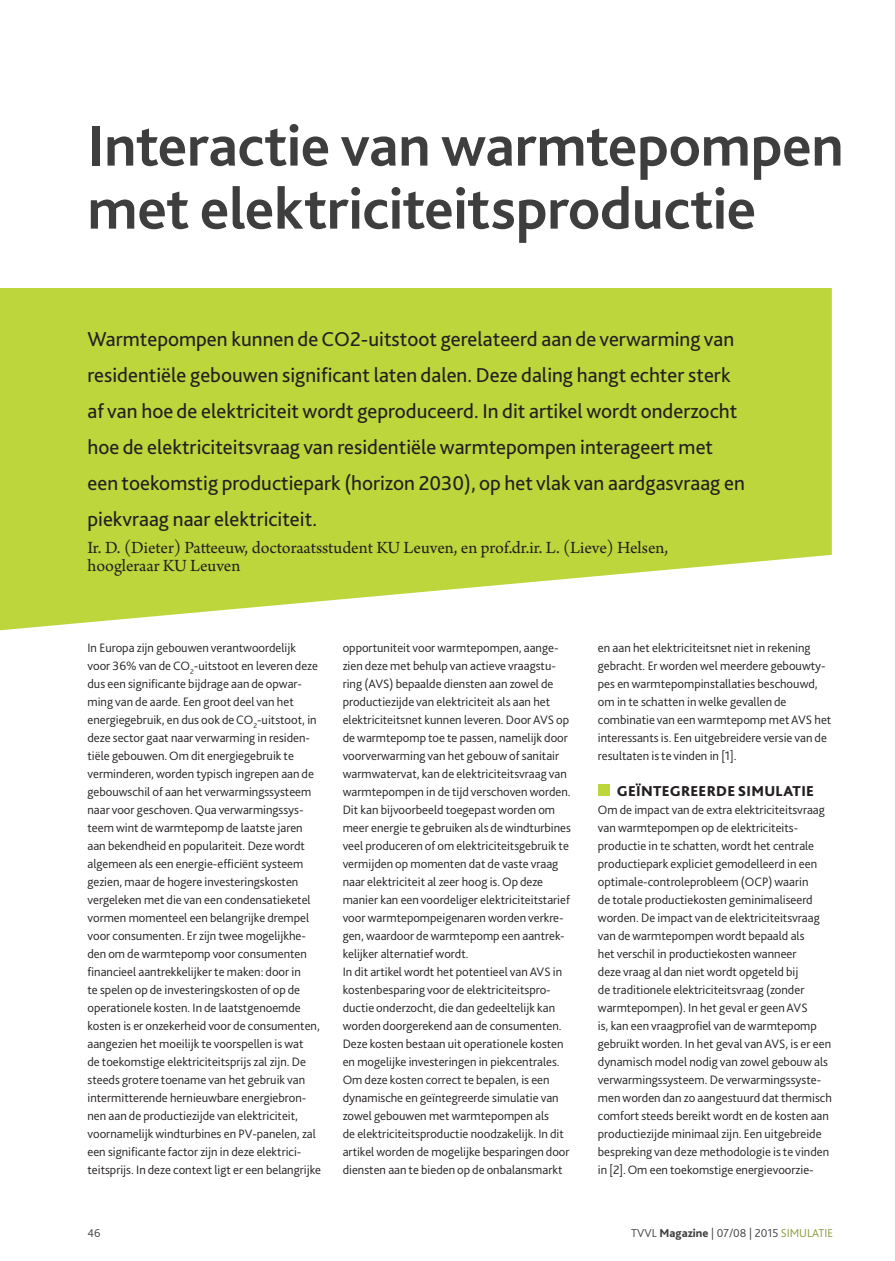
<style>
.page{position:relative;width:895px;height:1261px;background:#fff}
.page>*{position:absolute;margin:0;border:0;box-sizing:border-box;transform-origin:0 0}
.Kop{font:700 60px/63px "Bliss 2";letter-spacing:-.005em;color:#3e3e3f}
.Intro{font:21px/36px "Bliss 2";color:#231f20}
.Bijschrift_persoonsn{font:18px/18px "Arno Pro";letter-spacing:-.005em;color:#231f20}
.Bodykopje{font:800 15px "Bliss 2";letter-spacing:.02em;color:#231f20}
.Bodytekst{font:300 12.75px/18px "Bliss 2";color:#231f20}
.t1{font:300 12px "Bliss 2";color:#3e3e3f}
.s1{font-weight:800}
.s2{color:#879735}
</style>
<div class="page">
<svg style="left:0;top:288px;width:832px;height:343px;background:#c4da51"></svg>
<div style="left:598px;top:784px;width:11px;height:12px;background:#bdd63c"></div>
<p class="Kop" style="left:87px;top:113px;width:757px">Interactie van warmtepompen met elektriciteitsproductie</p>
<p class="Intro" style="left:87px;top:320px;width:659px">Warmtepompen kunnen de CO2-uitstoot gerelateerd aan de verwarming van residentiële gebouwen significant laten dalen. Deze daling hangt echter sterk af van hoe de elektriciteit wordt geproduceerd. In dit artikel wordt onderzocht hoe de elektriciteitsvraag van residentiële warmtepompen interageert met een toekomstig productiepark (horizon 2030), op het vlak van aardgasvraag en piekvraag naar elektriciteit.</p>
<p class="Bijschrift_persoonsn" style="left:87px;top:539px;width:582px">Ir. D. (Dieter) Patteeuw, doctoraatsstudent KU Leuven, en prof.dr.ir. L. (Lieve) Helsen, hoogleraar KU Leuven</p>
<p class="Bodytekst" style="left:87px;top:638px;width:235px">In Europa zijn gebouwen verantwoordelijk voor 36% van de CO<sub>2</sub>-uitstoot en leveren deze dus een significante bijdrage aan de opwar&shy;ming van de aarde. Een groot deel van het energiegebruik, en dus ook de CO<sub>2</sub>-uitstoot, in deze sector gaat naar verwarming in residen&shy;tiële gebouwen. Om dit energiegebruik te verminderen, worden typisch ingrepen aan de gebouwschil of aan het verwarmingssysteem naar voor geschoven. Qua verwarmingssys&shy;teem wint de warmtepomp de laatste jaren aan bekendheid en populariteit. Deze wordt algemeen als een energie-efficiënt systeem gezien, maar de hogere investeringskosten vergeleken met die van een condensatieketel vormen momenteel een belangrijke drempel voor consumenten. Er zijn twee mogelijkhe&shy;den om de warmtepomp voor consumenten financieel aantrekkelijker te maken: door in<br>te spelen op de investeringskosten of op de operationele kosten. In de laatstgenoemde kosten is er onzekerheid voor de consumenten, aangezien het moeilijk te voorspellen is wat<br>de toekomstige elektriciteitsprijs zal zijn. De steeds grotere toename van het gebruik van intermitterende hernieuwbare energiebron&shy;nen aan de productiezijde van elektriciteit, voornamelijk windturbines en PV-panelen, zal een significante factor zijn in deze elektrici&shy;teitsprijs. In deze context ligt er een belangrijke</p>
<p class="Bodytekst" style="left:343px;top:638px;width:230px">opportuniteit voor warmtepompen, aange&shy;zien deze met behulp van actieve vraagstu&shy;ring (AVS) bepaalde diensten aan zowel de productiezijde van elektriciteit als aan het elektriciteitsnet kunnen leveren. Door AVS op de warmtepomp toe te passen, namelijk door voorverwarming van het gebouw of sanitair warmwatervat, kan de elektriciteitsvraag van warmtepompen in de tijd verschoven worden.<br>Dit kan bijvoorbeeld toegepast worden om meer energie te gebruiken als de windturbines veel produceren of om elektriciteitsgebruik te vermijden op momenten dat de vaste vraag naar elektriciteit al zeer hoog is. Op deze manier kan een voordeliger elektriciteitstarief voor warmtepompeigenaren worden verkre&shy;gen, waardoor de warmtepomp een aantrek&shy;kelijker alternatief wordt.</p>
<p class="Bodytekst" style="left:343px;top:962px;width:228px">In dit artikel wordt het potentieel van AVS in kostenbesparing voor de elektriciteitspro&shy;ductie onderzocht, die dan gedeeltelijk kan worden doorgerekend aan de consumenten.<br>Deze kosten bestaan uit operationele kosten en mogelijke investeringen in piekcentrales.<br>Om deze kosten correct te bepalen, is een dynamische en geïntegreerde simulatie van zowel gebouwen met warmtepompen als<br>de elektriciteitsproductie noodzakelijk. In dit artikel worden de mogelijke besparingen door diensten aan te bieden op de onbalansmarkt</p>
<p class="Bodytekst" style="left:598px;top:638px;width:235px">en aan het elektriciteitsnet niet in rekening gebracht. Er worden wel meerdere gebouwty&shy;pes en warmtepompinstallaties beschouwd, om in te schatten in welke gevallen de combinatie van een warmtepomp met AVS het interessants is. Een uitgebreidere versie van de resultaten is te vinden in [1].</p>
<p class="Bodykopje" style="left:617px;top:781px;width:199px">GEÏNTEGREERDE SIMULATIE</p>
<p class="Bodytekst" style="left:598px;top:800px;width:235px">Om de impact van de extra elektriciteitsvraag van warmtepompen op de elektriciteits&shy;productie in te schatten, wordt het centrale productiepark expliciet gemodelleerd in een optimale-controleprobleem (OCP) waarin<br>de totale productiekosten geminimaliseerd worden. De impact van de elektriciteitsvraag van de warmtepompen wordt bepaald als<br>het verschil in productiekosten wanneer<br>deze vraag al dan niet wordt opgeteld bij<br>de traditionele elektriciteitsvraag (zonder warmtepompen). In het geval er geen AVS<br>is, kan een vraagprofiel van de warmtepomp gebruikt worden. In het geval van AVS, is er een dynamisch model nodig van zowel gebouw als verwarmingssysteem. De verwarmingssyste&shy;men worden dan zo aangestuurd dat thermisch comfort steeds bereikt wordt en de kosten aan productiezijde minimaal zijn. Een uitgebreide bespreking van deze methodologie is te vinden in [2]. Om een toekomstige energievoorzie-</p>
<p class="t1" style="left:87px;top:1225px;width:14px">46</p>
<p class="t1" style="left:631px;top:1225px;width:203px">TVVL <span class="s1">Magazine</span> | 07/08 | 2015 <span class="s2">SIMULATIE</span></p>
</div>
